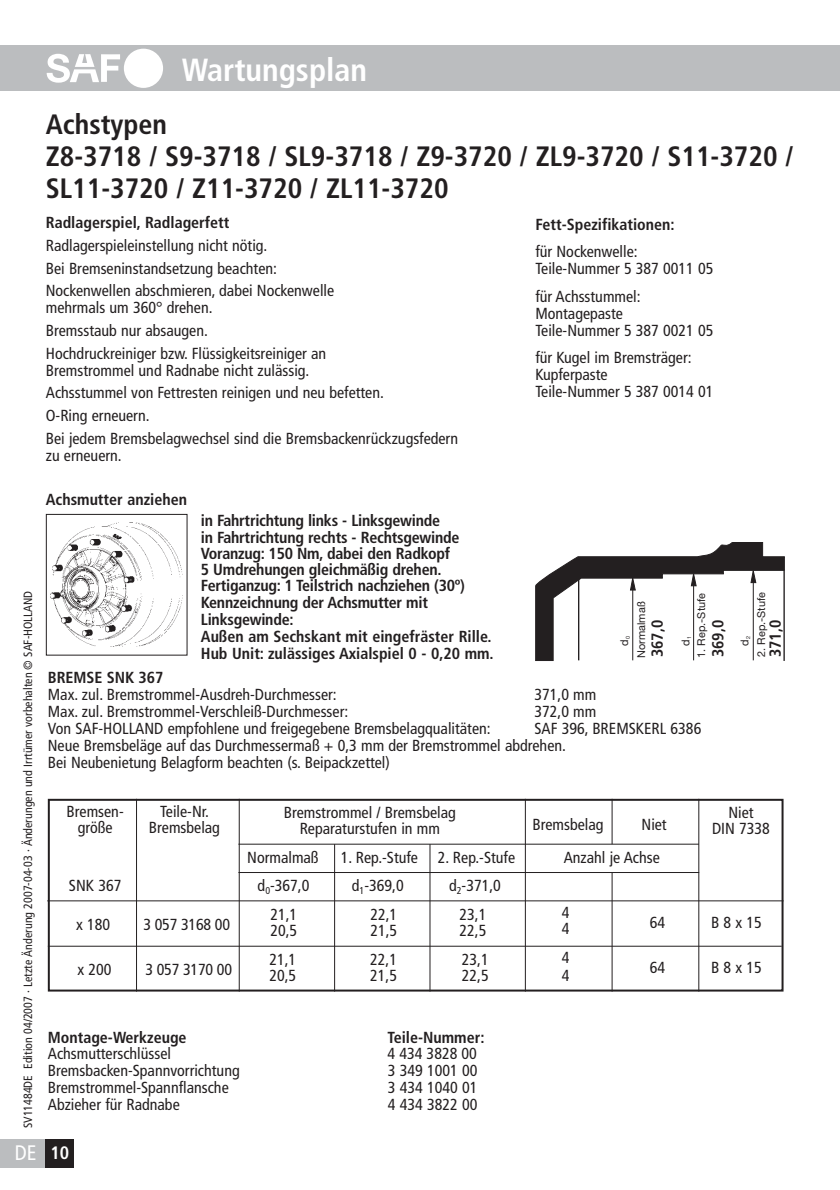
<style>
.page{position:relative;width:840px;height:1190px;background:#fff}
.page>*{position:absolute;margin:0;border:0;box-sizing:border-box;transform-origin:0 0}
.t1{font:700 condensed 32px "Frutiger";color:#fff}
.t2{font:700 condensed 28px/32px "Frutiger";color:#231f20}
.t3{font:condensed 21px "Frutiger";color:#fff}
.t4{font:condensed 16px/17px "Frutiger";color:#231f20}
.t5{font:700 condensed 16px/16.6px "Frutiger";letter-spacing:-.015em;color:#231f20}
.t6{font:condensed 12px "Frutiger";color:#231f20}
.t7{font:10.8px "Helvetica Neue";color:#231f20}
.s1{font-weight:700;font-size:18px}
</style>
<div class="page">
<div style="left:0;top:45px;width:840px;height:46px;background:#bbbdbf"></div>
<div style="left:124px;top:49px;width:39px;height:39px;background:#fff;border-radius:50%"></div>
<svg style="left:47px;top:54px;width:73px;height:29px"></svg>
<div style="left:0;top:1139px;width:46px;height:29px;background:#bbbdbf"></div>
<div style="left:46px;top:1139px;width:28px;height:29px;background:#231f20"></div>
<div style="left:48px;top:799px;width:736px;height:193px;border:2px solid #231f20"></div>
<svg style="left:535px;top:543px;width:250px;height:118px"></svg>
<hr style="left:632px;top:588px;width:1px;height:72px;background:#231f20">
<hr style="left:578px;top:578px;width:1px;height:82px;background:#231f20">
<hr style="left:136px;top:799px;width:1px;height:193px;background:#231f20">
<hr style="left:239px;top:799px;width:1px;height:193px;background:#231f20">
<hr style="left:334px;top:844px;width:1px;height:148px;background:#231f20">
<hr style="left:430px;top:844px;width:1px;height:148px;background:#231f20">
<hr style="left:525px;top:799px;width:1px;height:193px;background:#231f20">
<hr style="left:612px;top:799px;width:1px;height:45px;background:#231f20">
<hr style="left:612px;top:873px;width:1px;height:119px;background:#231f20">
<hr style="left:698px;top:799px;width:1px;height:193px;background:#231f20">
<hr style="left:238px;top:844px;width:461px;height:1px;background:#231f20">
<hr style="left:238px;top:872px;width:461px;height:1px;background:#231f20">
<hr style="left:47px;top:901px;width:737px;height:1px;background:#231f20">
<hr style="left:48px;top:946px;width:734px;height:1px;background:#231f20">
<div style="left:649px;top:613px;width:23px;height:46px;background:#fff"></div>
<img style="left:51px;top:523px;width:131px;height:123px">
<div style="left:46px;top:514px;width:142px;height:142px;border:1px solid #231f20"></div>
<h1 class="t1" style="left:182px;top:57px;width:187px">Wartungsplan</h1>
<h2 class="t2" style="left:46px;top:111px;width:749px">Achstypen<br>Z8-3718 / S9-3718 / SL9-3718 / Z9-3720 / ZL9-3720 / S11-3720 /<br>SL11-3720 / Z11-3720 / ZL11-3720</h2>
<p class="t5" style="left:46px;top:216px;width:185px">Radlagerspiel, Radlagerfett</p>
<p class="t4" style="left:46px;top:235px;width:290px;line-height:22.6px">Radlagerspieleinstellung nicht nötig.<br>Bei Bremseninstandsetzung beachten:<br>Nockenwellen abschmieren, dabei Nockenwelle</p>
<p class="t4" style="left:46px;top:298px;width:282px;line-height:22.6px">mehrmals um 360° drehen.<br>Bremsstaub nur absaugen.<br>Hochdruckreiniger bzw. Flüssigkeitsreiniger an</p>
<p class="t4" style="left:46px;top:360px;width:414px;line-height:22.6px">Bremstrommel und Radnabe nicht zulässig.<br>Achsstummel von Fettresten reinigen und neu befetten.<br>O-Ring erneuern.<br>Bei jedem Bremsbelagwechsel sind die Bremsbackenrückzugsfedern</p>
<p class="t4" style="left:46px;top:448px;width:77px">zu erneuern.</p>
<p class="t5" style="left:535px;top:218px;width:141px">Fett-Spezifikationen:</p>
<p class="t4" style="left:535px;top:245px;width:180px">für Nockenwelle:<br>Teile-Nummer 5 387 0011 05</p>
<p class="t4" style="left:535px;top:289px;width:180px">für Achsstummel:<br>Montagepaste<br>Teile-Nummer 5 387 0021 05</p>
<p class="t4" style="left:535px;top:350px;width:180px">für Kugel im Bremsträger:<br>Kupferpaste<br>Teile-Nummer 5 387 0014 01</p>
<p class="t6" style="left:23px;top:1128px;width:539px;rotate:-90deg">SV11484DE Edition 04/2007 · Letzte Änderung 2007-04-03 · Änderungen und Irrtümer vorbehalten © SAF-HOLLAND</p>
<p class="t5" style="left:46px;top:493px;width:143px">Achsmutter anziehen</p>
<p class="t5" style="left:201px;top:513px;width:294px">in Fahrtrichtung links - Linksgewinde<br>in Fahrtrichtung rechts - Rechtsgewinde Voranzug: 150 Nm, dabei den Radkopf<br>5 Umdrehungen gleichmäßig drehen.<br>Fertiganzug: 1 Teilstrich nachziehen (30º)<br>Kennzeichnung der Achsmutter mit Linksgewinde:<br>Außen am Sechskant mit eingefräster Rille.<br>Hub Unit: zulässiges Axialspiel 0 - 0,20 mm.</p>
<p class="t7" style="left:637px;top:658px;width:58px;rotate:-90deg">Normalmaß</p>
<p class="t7" style="left:698px;top:658px;width:66px;rotate:-90deg">1. Rep.-Stufe</p>
<p class="t7" style="left:757px;top:657px;width:66px;rotate:-90deg">2. Rep.-Stufe</p>
<p class="t5" style="left:650px;top:657px;width:39px;rotate:-90deg">367,0</p>
<p class="t5" style="left:711px;top:657px;width:39px;rotate:-90deg">369,0</p>
<p class="t5" style="left:768px;top:657px;width:39px;rotate:-90deg">371,0</p>
<p class="t7" style="left:620px;top:646px;width:12px;rotate:-90deg">d <sub>0</sub></p>
<p class="t7" style="left:682px;top:646px;width:12px;rotate:-90deg">d <sub>1</sub></p>
<p class="t7" style="left:741px;top:646px;width:12px;rotate:-90deg">d <sub>2</sub></p>
<p class="t5" style="left:48px;top:671px;width:117px">BREMSE SNK 367</p>
<p class="t4" style="left:48px;top:688px;width:290px">Max. zul. Bremstrommel-Ausdreh-Durchmesser:</p>
<p class="t4" style="left:535px;top:688px;width:63px">371,0 mm</p>
<p class="t4" style="left:48px;top:705px;width:302px">Max. zul. Bremstrommel-Verschleiß-Durchmesser:</p>
<p class="t4" style="left:535px;top:705px;width:63px">372,0 mm</p>
<p class="t4" style="left:48px;top:722px;width:444px">Von SAF-HOLLAND empfohlene und freigegebene Bremsbelagqualitäten:</p>
<p class="t4" style="left:48px;top:722px;width:655px;text-indent:487px">SAF 396, BREMSKERL 6386<br>Neue Bremsbeläge auf das Durchmessermaß + 0,3 mm der Bremstrommel abdrehen.<br>Bei Neubenietung Belagform beachten (s. Beipackzettel)</p>
<p class="t4" style="left:67px;top:805px;width:59px">Bremsen-</p>
<p class="t4" style="left:160px;top:805px;width:50px">Teile-Nr.</p>
<p class="t4" style="left:78px;top:821px;width:36px">größe</p>
<p class="t4" style="left:149px;top:821px;width:73px">Bremsbelag</p>
<p class="t4" style="left:284px;top:806px;width:174px;line-height:16px;text-align:center">Bremstrommel / Bremsbelag<br>Reparaturstufen in mm</p>
<p class="t4" style="left:247px;top:850px;width:73px">Normalmaß</p>
<p class="t4" style="left:341px;top:850px;width:176px">1. Rep.-Stufe 2. Rep.-Stufe</p>
<p class="t4" style="left:532px;top:817px;width:73px">Bremsbelag</p>
<p class="t4" style="left:642px;top:817px;width:27px">Niet</p>
<p class="t4" style="left:564px;top:850px;width:98px">Anzahl je Achse</p>
<p class="t4" style="left:712px;top:806px;width:59px;line-height:16px;text-align:center">Niet<br>DIN 7338</p>
<p class="t4" style="left:69px;top:878px;width:54px">SNK 367</p>
<p class="t4" style="left:258px;top:878px;width:53px">d<sub>0</sub>-367,0</p>
<p class="t4" style="left:352px;top:878px;width:53px">d<sub>1</sub>-369,0</p>
<p class="t4" style="left:449px;top:878px;width:53px">d<sub>2</sub>-371,0</p>
<p class="t4" style="left:76px;top:918px;width:36px">x 180</p>
<p class="t4" style="left:143px;top:918px;width:88px">3 057 3168 00</p>
<p class="t4" style="left:270px;top:908px;width:28px">21,1</p>
<p class="t4" style="left:370px;top:908px;width:28px">22,1</p>
<p class="t4" style="left:460px;top:908px;width:28px">23,1</p>
<p class="t4" style="left:270px;top:924px;width:28px">20,5</p>
<p class="t4" style="left:370px;top:924px;width:28px">21,5</p>
<p class="t4" style="left:460px;top:924px;width:28px">22,5</p>
<p class="t4" style="left:78px;top:962px;width:36px">x 200</p>
<p class="t4" style="left:145px;top:962px;width:88px">3 057 3170 00</p>
<p class="t4" style="left:269px;top:952px;width:28px">21,1</p>
<p class="t4" style="left:370px;top:952px;width:28px">22,1</p>
<p class="t4" style="left:462px;top:952px;width:28px">23,1</p>
<p class="t4" style="left:269px;top:968px;width:28px">20,5</p>
<p class="t4" style="left:370px;top:968px;width:28px">21,5</p>
<p class="t4" style="left:462px;top:968px;width:28px">22,5</p>
<p class="t5" style="left:48px;top:1031px;width:140px">Montage-Werkzeuge</p>
<p class="t5" style="left:387px;top:1031px;width:99px">Teile-Nummer:</p>
<p class="t4" style="left:48px;top:1046px;width:125px">Achsmutterschlüssel</p>
<p class="t4" style="left:387px;top:1046px;width:91px">4 434 3828 00</p>
<p class="t4" style="left:48px;top:1063px;width:193px">Bremsbacken-Spannvorrichtung</p>
<p class="t4" style="left:388px;top:1063px;width:91px">3 349 1001 00</p>
<p class="t4" style="left:48px;top:1080px;width:182px">Bremstrommel-Spannflansche</p>
<p class="t4" style="left:388px;top:1080px;width:91px">3 434 1040 01</p>
<p class="t4" style="left:48px;top:1097px;width:133px">Abzieher für Radnabe</p>
<p class="t4" style="left:388px;top:1097px;width:91px">4 434 3822 00</p>
<p class="t4" style="left:562px;top:906px;width:9px">4</p>
<p class="t4" style="left:562px;top:916px;width:9px;line-height:28.2px">4<br>4</p>
<p class="t4" style="left:562px;top:968px;width:9px">4</p>
<p class="t4" style="left:650px;top:916px;width:17px">64</p>
<p class="t4" style="left:711px;top:916px;width:52px">B 8 x 15</p>
<p class="t4" style="left:650px;top:960px;width:17px">64</p>
<p class="t4" style="left:711px;top:960px;width:52px">B 8 x 15</p>
<h3 class="t3" style="left:15px;top:1145px;width:56px">DE <span class="s1">10</span></h3>
</div>
